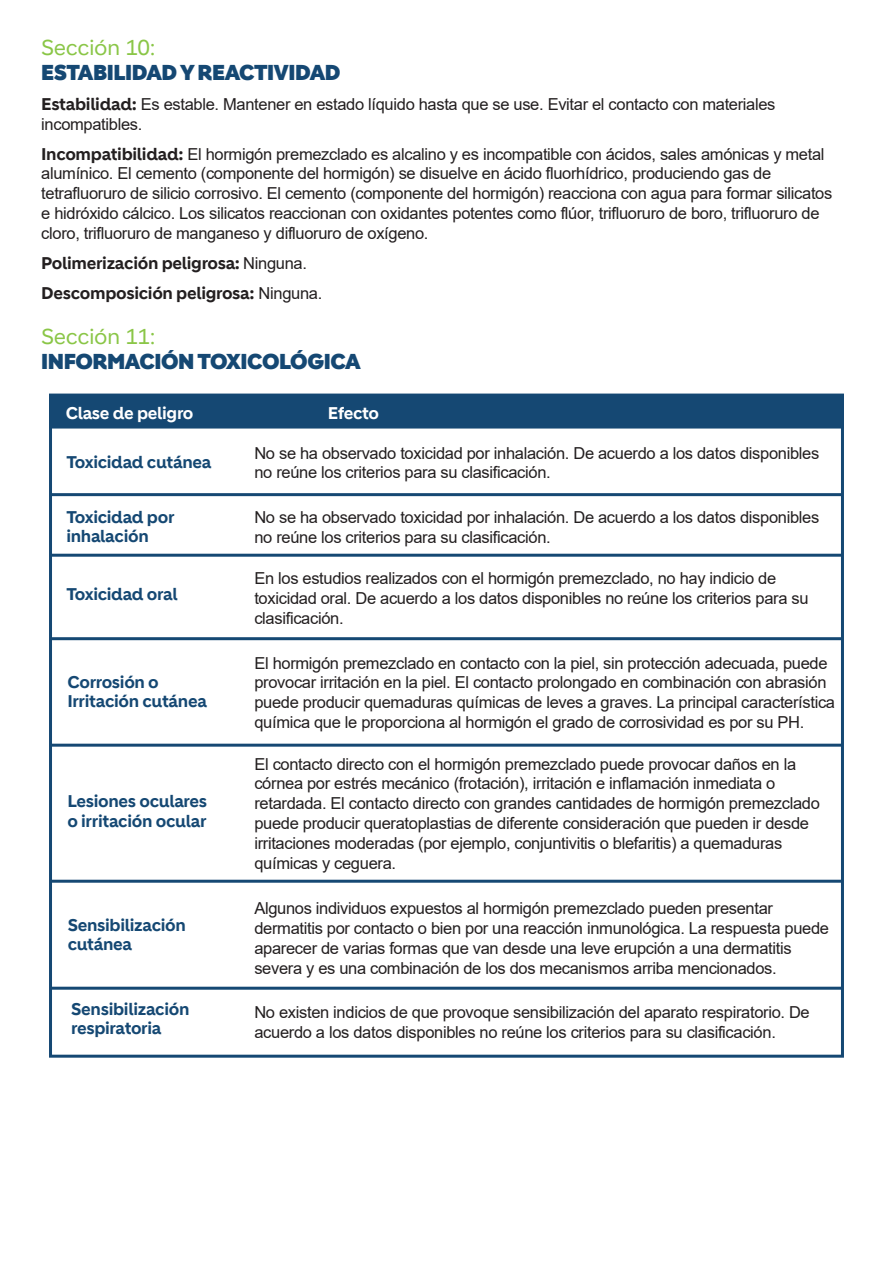
<style>
.page{position:relative;width:893px;height:1263px;background:#fff}
.page>*{position:absolute;margin:0;border:0;box-sizing:border-box;transform-origin:0 0}
.t1{font:900 21px "Holcim Headline";letter-spacing:-.02em;color:#154873}
.t2{font:21px "Holcim";letter-spacing:-.02em;color:#8ac647}
.t3{font:16.5px/19.8px "Arial";letter-spacing:-.02em;color:#231f20}
.t4{font:700 16.5px/19.5px "Holcim";letter-spacing:-.02em;color:#154873}
.t5{font:700 16.5px/30px "Holcim";letter-spacing:-.02em;color:#231f20}
.t6{font:700 16.5px "Holcim";letter-spacing:-.02em;color:#fff}
.s1{font-family:"Holcim";font-weight:700}
.s2{font-family:"Arial";font-weight:400}
</style>
<div class="page">
<div style="left:49px;top:394px;width:795px;height:34px;background:#154873"></div>
<div style="left:49px;top:394px;width:795px;height:664px;border:3px solid #154873"></div>
<hr style="left:51px;top:493px;width:791px;height:3px;background:#154873">
<hr style="left:51px;top:554px;width:791px;height:3px;background:#154873">
<hr style="left:51px;top:637px;width:791px;height:3px;background:#154873">
<hr style="left:51px;top:744px;width:791px;height:3px;background:#154873">
<hr style="left:51px;top:880px;width:791px;height:3px;background:#154873">
<hr style="left:51px;top:987px;width:791px;height:3px;background:#154873">
<p class="t2" style="left:41px;top:35px;width:116px">Sección 10:</p>
<p class="t1" style="left:41px;top:60px;width:301px">ESTABILIDAD Y REACTIVIDAD</p>
<p class="t3" style="left:41px;top:94px;width:736px"><span class="s1">Estabilidad:</span> Es estable. Mantener en estado líquido hasta que se use. Evitar el contacto con materiales incompatibles.</p>
<p class="t3" style="left:41px;top:144px;width:793px"><span class="s1">Incompatibilidad:</span> El hormigón premezclado es alcalino y es incompatible con ácidos, sales amónicas y metal alumínico. El cemento (componente del hormigón) se disuelve en ácido fluorhídrico, produciendo gas de tetrafluoruro de silicio corrosivo. El cemento (componente del hormigón) reacciona con agua para formar silicatos e hidróxido cálcico. Los silicatos reaccionan con oxidantes potentes como flúor, trifluoruro de boro, trifluoruro de cloro, trifluoruro de manganeso y difluoruro de oxígeno.</p>
<p class="t5" style="left:41px;top:248px;width:283px">Polimerización peligrosa: <span class="s2">Ninguna.<br></span>Descomposición peligrosa: <span class="s2">Ninguna.</span></p>
<p class="t2" style="left:41px;top:324px;width:116px">Sección 11:</p>
<p class="t1" style="left:41px;top:349px;width:321px">INFORMACIÓN TOXICOLÓGICA</p>
<p class="t6" style="left:66px;top:403px;width:129px">Clase de peligro</p>
<p class="t6" style="left:328px;top:403px;width:53px">Efecto</p>
<p class="t4" style="left:66px;top:452px;width:146px">Toxicidad cutánea</p>
<p class="t3" style="left:254px;top:443px;width:566px">No se ha observado toxicidad por inhalación. De acuerdo a los datos disponibles no reúne los criterios para su clasificación.</p>
<p class="t3" style="left:254px;top:507px;width:566px">No se ha observado toxicidad por inhalación. De acuerdo a los datos disponibles no reúne los criterios para su clasificación.</p>
<p class="t3" style="left:254px;top:569px;width:556px">En los estudios realizados con el hormigón premezclado, no hay indicio de toxicidad oral. De acuerdo a los datos disponibles no reúne los criterios para su clasificación.</p>
<p class="t3" style="left:254px;top:653px;width:582px">El hormigón premezclado en contacto con la piel, sin protección adecuada, puede provocar irritación en la piel. El contacto prolongado en combinación con abrasión puede producir quemaduras químicas de leves a graves. La principal característica química que le proporciona al hormigón el grado de corrosividad es por su PH.</p>
<p class="t3" style="left:254px;top:754px;width:567px">El contacto directo con el hormigón premezclado puede provocar daños en la córnea por estrés mecánico (frotación), irritación e inflamación inmediata o retardada. El contacto directo con grandes cantidades de hormigón premezclado puede producir queratoplastias de diferente consideración que pueden ir desde irritaciones moderadas (por ejemplo, conjuntivitis o blefaritis) a quemaduras químicas y ceguera.</p>
<p class="t3" style="left:254px;top:898px;width:576px">Algunos individuos expuestos al hormigón premezclado pueden presentar dermatitis por contacto o bien por una reacción inmunológica. La respuesta puede aparecer de varias formas que van desde una leve erupción a una dermatitis severa y es una combinación de los dos mecanismos arriba mencionados.</p>
<p class="t3" style="left:254px;top:1002px;width:557px">No existen indicios de que provoque sensibilización del aparato respiratorio. De acuerdo a los datos disponibles no reúne los criterios para su clasificación.</p>
<p class="t4" style="left:66px;top:507px;width:110px">Toxicidad por inhalación</p>
<p class="t4" style="left:66px;top:585px;width:113px">Toxicidad oral</p>
<p class="t4" style="left:67px;top:672px;width:141px">Corrosión o<br>Irritación cutánea</p>
<p class="t4" style="left:67px;top:792px;width:141px">Lesiones oculares o irritación ocular</p>
<p class="t4" style="left:68px;top:915px;width:120px">Sensibilización cutánea</p>
<p class="t4" style="left:71px;top:999px;width:120px">Sensibilización respiratoria</p>
</div>
